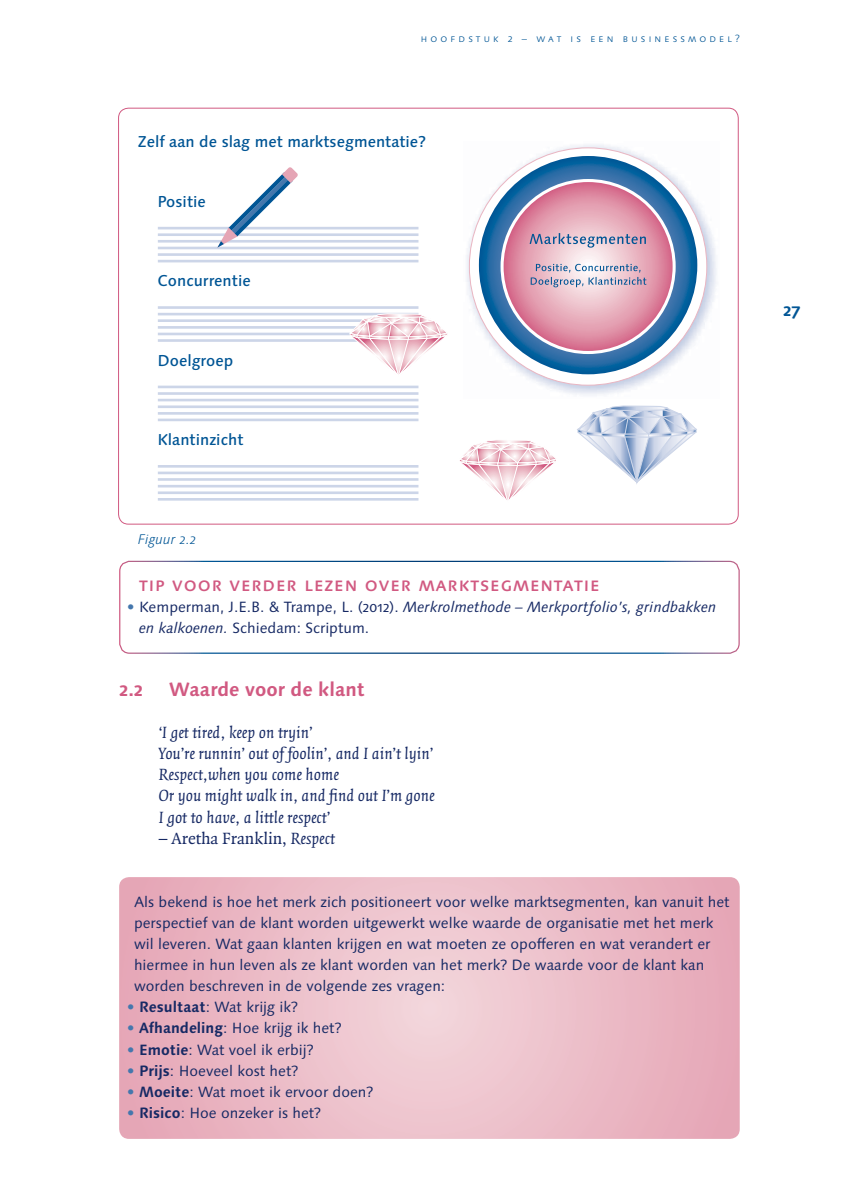
<style>
.page{position:relative;width:844px;height:1191px;background:#fff}
.page>*{position:absolute;margin:0;border:0;box-sizing:border-box;transform-origin:0 0}
.t1{font:500 19.25px "Linotype Syntax SC";letter-spacing:.05em;color:#d15981}
.t2{font:700 19.25px "Linotype Syntax Os F";color:#d15981}
.t3{font:italic 17.5px/21px "Quadraat";color:#162964}
.t4{font:17.5px "Quadraat";color:#162964}
.t5{font:700 17.5px "Linotype Syntax Os F";color:#005595}
.t6{font:500 15.75px "Linotype Syntax Os F";color:#005595}
.t7{font:14.88px/21px "Linotype Syntax Os F";color:#162964}
.t8{font:italic 14.88px/21px "Linotype Syntax Os F";color:#162964}
.t9{font:italic 300 14px "Linotype Syntax Os F";color:#005595}
.t10{font:300 10.5px "Linotype Syntax SC";letter-spacing:.3em;color:#005595}
.s1{font-weight:700;font-style:normal;color:#4477ad}
.s2{font-style:normal}
.s3{font-style:italic}
.s4{font-weight:700;color:#4477ad}
.s5{font-weight:700}
</style>
<div class="page">
<div style="left:119px;top:561px;width:620px;height:93px;border:1px solid #fff;border-radius:10px"></div>
<svg style="left:119px;top:877px;width:620px;height:261px;background:#ebbbc6"></svg>
<hr style="left:158px;top:227px;width:260px;height:2px;background:#ccd5e8">
<hr style="left:158px;top:233px;width:260px;height:3px;background:#ccd5e8">
<hr style="left:158px;top:240px;width:260px;height:2px;background:#ccd5e8">
<hr style="left:158px;top:247px;width:260px;height:2px;background:#ccd5e8">
<hr style="left:158px;top:253px;width:260px;height:3px;background:#ccd5e8">
<hr style="left:158px;top:260px;width:260px;height:2px;background:#ccd5e8">
<hr style="left:158px;top:306px;width:260px;height:3px;background:#ccd5e8">
<hr style="left:158px;top:313px;width:260px;height:2px;background:#ccd5e8">
<hr style="left:158px;top:319px;width:260px;height:3px;background:#ccd5e8">
<hr style="left:158px;top:326px;width:260px;height:3px;background:#ccd5e8">
<hr style="left:158px;top:333px;width:260px;height:2px;background:#ccd5e8">
<hr style="left:158px;top:339px;width:260px;height:3px;background:#ccd5e8">
<hr style="left:158px;top:385px;width:260px;height:3px;background:#ccd5e8">
<hr style="left:158px;top:392px;width:260px;height:3px;background:#ccd5e8">
<hr style="left:158px;top:399px;width:260px;height:2px;background:#ccd5e8">
<hr style="left:158px;top:405px;width:260px;height:3px;background:#ccd5e8">
<hr style="left:158px;top:412px;width:260px;height:3px;background:#ccd5e8">
<hr style="left:158px;top:418px;width:260px;height:3px;background:#ccd5e8">
<hr style="left:158px;top:465px;width:260px;height:2px;background:#ccd5e8">
<hr style="left:158px;top:471px;width:260px;height:3px;background:#ccd5e8">
<hr style="left:158px;top:478px;width:260px;height:3px;background:#ccd5e8">
<hr style="left:158px;top:485px;width:260px;height:2px;background:#ccd5e8">
<hr style="left:158px;top:491px;width:260px;height:3px;background:#ccd5e8">
<hr style="left:158px;top:498px;width:260px;height:2px;background:#ccd5e8">
<img style="left:467px;top:145px;width:250px;height:250px">
<div style="left:469px;top:148px;width:237px;height:237px;background:#fff;border-radius:50%"></div>
<svg style="left:479px;top:156px;width:218px;height:218px;background:#2d71a8"></svg>
<svg style="left:502px;top:180px;width:172px;height:172px;background:#e39eb1"></svg>
<svg style="left:530px;top:264px;width:116px;height:23px;background:#c6bacb"></svg>
<svg style="left:529px;top:233px;width:116px;height:15px;background:#b9a9bf"></svg>
<svg style="left:453px;top:440px;width:106px;height:85px"></svg>
<svg style="left:577px;top:405px;width:120px;height:79px"></svg>
<svg style="left:344px;top:313px;width:103px;height:86px"></svg>
<svg style="left:217px;top:167px;width:81px;height:81px"></svg>
<p class="t10" style="left:420px;top:32px;width:320px">hoofdstuk 2 – wat is een businessmodel?</p>
<p class="t6" style="left:138px;top:134px;width:289px">Zelf aan de slag met marktsegmentatie?</p>
<p class="t6" style="left:157px;top:194px;width:50px">Positie</p>
<p class="t6" style="left:157px;top:273px;width:95px">Concurrentie</p>
<p class="t6" style="left:157px;top:353px;width:77px">Doelgroep</p>
<p class="t6" style="left:157px;top:432px;width:87px">Klantinzicht</p>
<p class="t9" style="left:138px;top:531px;width:60px">Figuur 2.2</p>
<p class="t1" style="left:139px;top:572px;width:462px">tip voor verder lezen over marktsegmentatie</p>
<p class="t8" style="left:139px;top:597px;width:579px;text-indent:-12px"><span class="s1">•</span> <span class="s2">Kemperman, J.E.B. &amp; Trampe, L. (2012).</span> Merkrolmethode – Merkportfolio’s, grindbakken en kalkoenen. <span class="s2">Schiedam: Scriptum.</span></p>
<p class="t2" style="left:119px;top:680px;width:26px">2.2</p>
<p class="t2" style="left:169px;top:680px;width:198px">Waarde voor de klant</p>
<p class="t3" style="left:159px;top:723px;width:277px">‘I get tired, keep on tryin’<br>You’re runnin’ out of foolin’, and I ain’t lyin’ Respect,when you come home<br>Or you might walk in, and find out I’m gone I got to have, a little respect’</p>
<p class="t4" style="left:159px;top:831px;width:177px">– Aretha Franklin, <span class="s3">Respect</span></p>
<p class="t7" style="left:134px;top:892px;width:597px">Als bekend is hoe het merk zich positioneert voor welke marktsegmenten, kan vanuit het perspectief van de klant worden uitgewerkt welke waarde de organisatie met het merk wil leveren. Wat gaan klanten krijgen en wat moeten ze opofferen en wat verandert er hiermee in hun leven als ze klant worden van het merk? De waarde voor de klant kan worden beschreven in de volgende zes vragen:</p>
<p class="t7" style="left:126px;top:997px;width:173px"><span class="s4">•</span> <span class="s5">Resultaat</span>: Wat krijg ik?</p>
<p class="t7" style="left:126px;top:1018px;width:216px"><span class="s4">•</span> <span class="s5">Afhandeling</span>: Hoe krijg ik het?</p>
<p class="t7" style="left:126px;top:1039px;width:188px"><span class="s4">•</span> <span class="s5">Emotie</span>: Wat voel ik erbij?</p>
<p class="t7" style="left:126px;top:1060px;width:173px"><span class="s4">•</span> <span class="s5">Prijs</span>: Hoeveel kost het?</p>
<p class="t7" style="left:126px;top:1081px;width:248px"><span class="s4">•</span> <span class="s5">Moeite</span>: Wat moet ik ervoor doen?</p>
<p class="t7" style="left:126px;top:1103px;width:196px"><span class="s4">•</span> <span class="s5">Risico</span>: Hoe onzeker is het?</p>
<p class="t5" style="left:782px;top:302px;width:19px">27</p>
</div>
